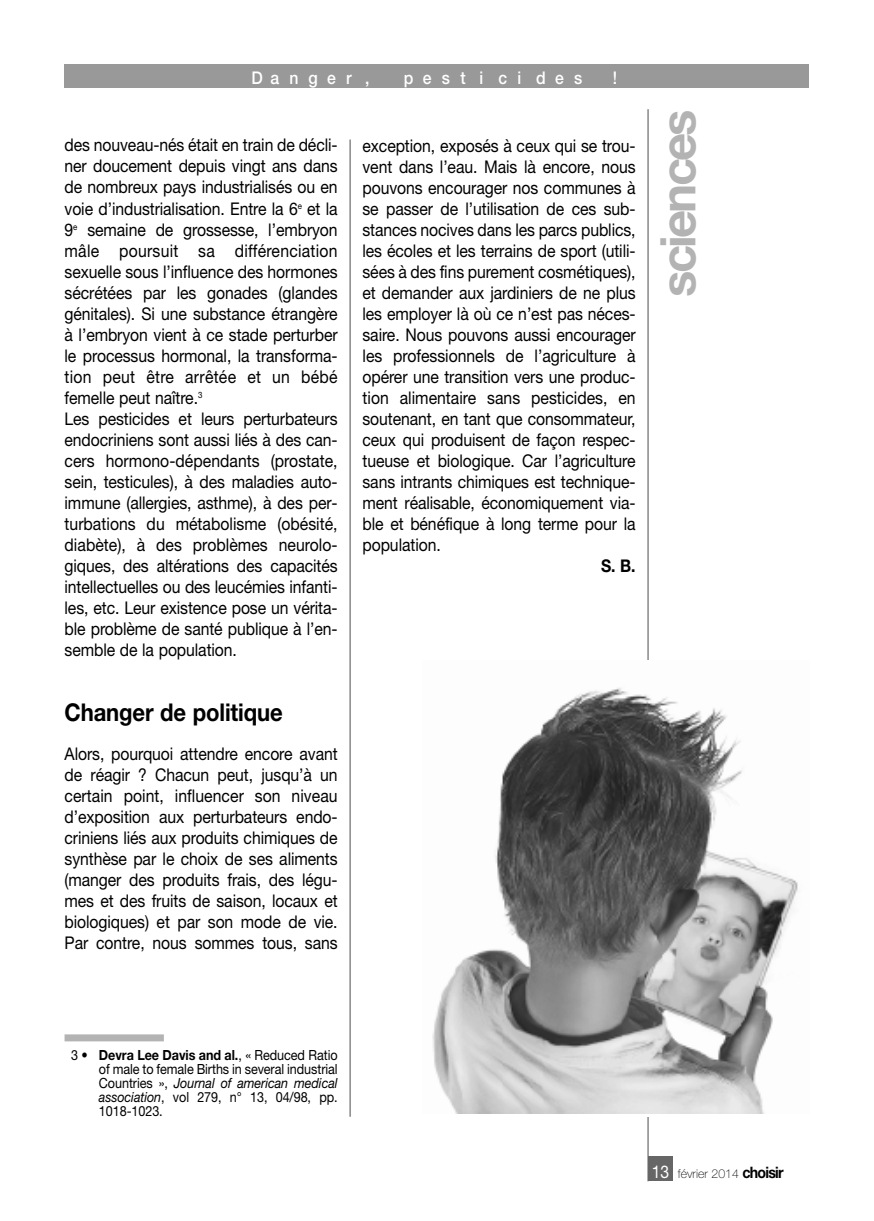
<style>
.page{position:relative;width:874px;height:1221px;background:#fff}
.page>*{position:absolute;margin:0;border:0;box-sizing:border-box;transform-origin:0 0}
.t1{font:700 49px "Helvetica Neue";letter-spacing:-.055em;color:#b3b3b3}
.t2{font:700 24.5px "Helvetica Neue";letter-spacing:-.005em;color:#000;scale:.9 1}
.t3{font:17.5px/21px "Helvetica Neue";letter-spacing:-.005em;color:#000;text-align:justify;scale:.9 1}
.t4{font:500 17.5px "Helvetica Neue";letter-spacing:.645em;color:#fff;scale:.9 1}
.t5{font:700 17.5px "Helvetica Neue";color:#000;scale:.9 1}
.t6{font:14px/14px "Helvetica Neue";letter-spacing:-.005em;color:#000;text-align:justify;scale:.9 1}
.t7{font:100 12.25px "Helvetica Neue";color:#000}
.s1{font-weight:700}
.s2{font-style:italic}
.s3{font-weight:400;font-size:17.5px;color:#fff}
.s4{font-weight:700;font-size:15.75px}
</style>
<div class="page">
<div style="left:64px;top:64px;width:745px;height:24px;background:#999"></div>
<hr style="left:349px;top:139px;width:1px;height:977px;background:#4d4d4d">
<hr style="left:647px;top:109px;width:1px;height:1072px;background:#4d4d4d">
<div style="left:64px;top:1034px;width:100px;height:7px;background:#b3b3b3"></div>
<img style="left:432px;top:660px;width:366px;height:453px">
<div style="left:647px;top:1156px;width:25px;height:25px;background:#666"></div>
<p class="t4" style="left:251px;top:64px;width:132px">Danger ,</p>
<p class="t4" style="left:403px;top:64px;width:200px">pest i ci des</p>
<p class="t4" style="left:612px;top:64px;width:6px">!</p>
<p class="t3" style="left:64px;top:136px;width:305px;text-align:left">des nouveau-nés était en train de décli&shy;ner doucement depuis vingt ans dans de nombreux pays industrialisés ou en voie d’industrialisation. Entre la 6<sup>e</sup> et la 9<sup>e</sup> semaine de grossesse, l’embryon mâle poursuit sa différenciation sexuelle sous l’influence des hormones sécrétées par les gonades (glandes génitales). Si une substance étrangère à l’embryon vient à ce stade perturber le processus hormonal, la transforma&shy;tion peut être arrêtée et un bébé femelle peut naître.<sup>3<br></sup>Les pesticides et leurs perturbateurs endocriniens sont aussi liés à des can&shy;cers hormono-dépendants (prostate, sein, testicules), à des maladies auto&shy;immune (allergies, asthme), à des per&shy;turbations du métabolisme (obésité, diabète), à des problèmes neurolo&shy;giques, des altérations des capacités intellectuelles ou des leucémies infanti&shy;les, etc. Leur existence pose un vérita&shy;ble problème de santé publique à l’en&shy;semble de la population.</p>
<h2 class="t2" style="left:64px;top:704px;width:244px">Changer de politique</h2>
<p class="t3" style="left:64px;top:744px;width:305px">Alors, pourquoi attendre encore avant de réagir ? Chacun peut, jusqu’à un certain point, influencer son niveau d’exposition aux perturbateurs endo&shy;criniens liés aux produits chimiques de synthèse par le choix de ses aliments (manger des produits frais, des légu&shy;mes et des fruits de saison, locaux et biologiques) et par son mode de vie.<br>Par contre, nous sommes tous, sans</p>
<p class="t3" style="left:362px;top:137px;width:305px">exception, exposés à ceux qui se trou&shy;vent dans l’eau. Mais là encore, nous pouvons encourager nos communes à se passer de l’utilisation de ces sub&shy;stances nocives dans les parcs publics, les écoles et les terrains de sport (utili&shy;sées à des fins purement cosmétiques), et demander aux jardiniers de ne plus les employer là où ce n’est pas néces&shy;saire. Nous pouvons aussi encourager les professionnels de l’agriculture à opérer une transition vers une produc&shy;tion alimentaire sans pesticides, en soutenant, en tant que consommateur, ceux qui produisent de façon respec&shy;tueuse et biologique. Car l’agriculture sans intrants chimiques est technique&shy;ment réalisable, économiquement via&shy;ble et bénéfique à long terme pour la population.</p>
<p class="t5" style="left:600px;top:559px;width:40px">S. B.</p>
<h1 class="t1" style="left:660px;top:297px;width:189px;rotate:-90deg">sciences</h1>
<p class="t6" style="left:99px;top:1049px;width:266px;text-indent:-28px">3 • <span class="s1">Devra Lee Davis and al.</span>, « Reduced Ratio of male to female Births in several industrial Countries », <span class="s2">Journal of american medical association</span>, vol 279, n° 13, 04/98, pp.<br>1018-1023.</p>
<p class="t7" style="left:651px;top:1168px;width:133px"><span class="s3">13</span> février 2014 <span class="s4">choisir</span></p>
</div>
